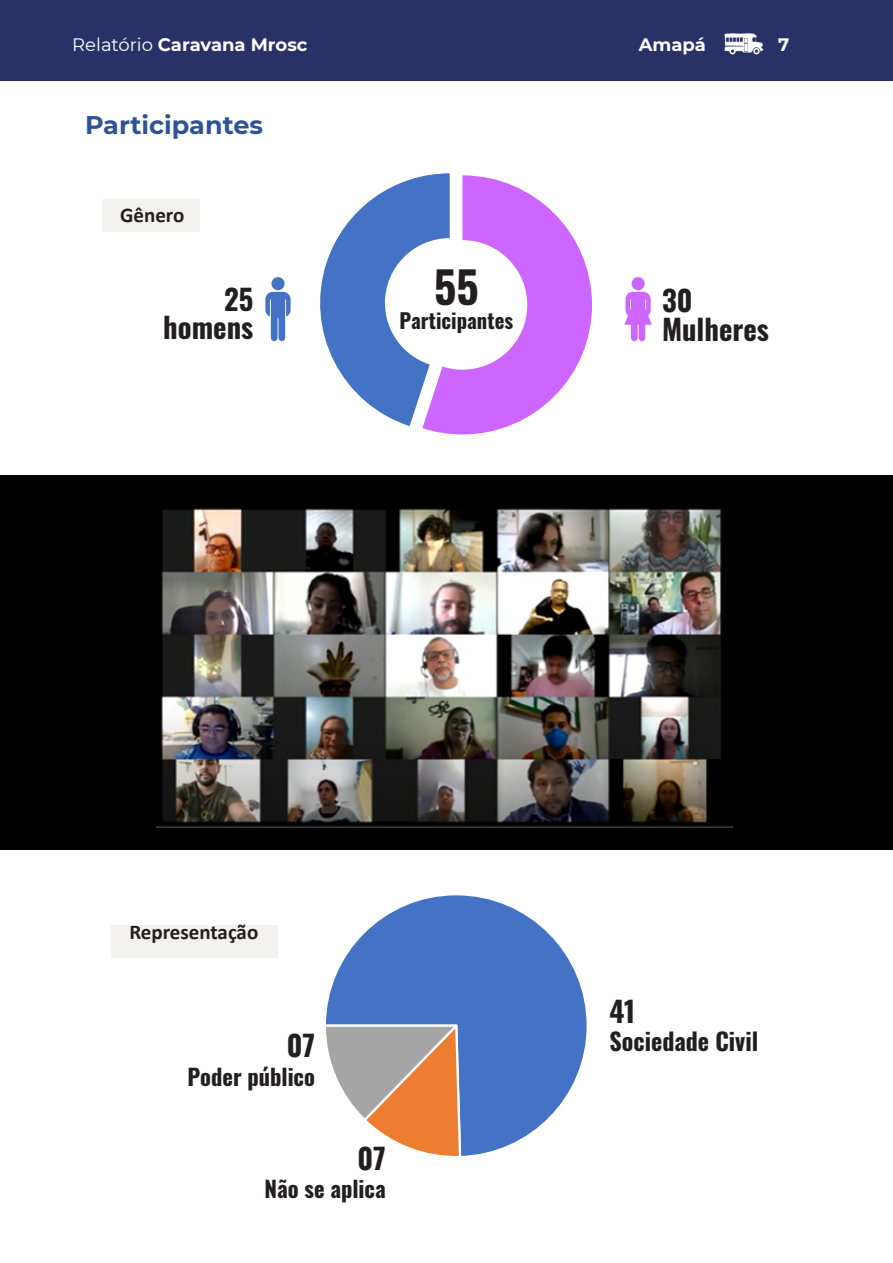
<style>
.page{position:relative;width:893px;height:1263px;background:#fff}
.page>*{position:absolute;margin:0;border:0;box-sizing:border-box;transform-origin:0 0}
.titulo{font:700 43.8px "Oswald";color:#231f20}
.titulo-2{font:700 28.65px "Oswald";color:#231f20}
.Heading_2{font:700 25.5px "Montserrat";color:#2f5496}
.titulo-3{font:700 24px "Oswald";color:#231f20}
.titulo-4{font:700 22.5px "Oswald";color:#231f20}
.t1{font:700 21px "Calibri";color:#231f20}
.titulo-5{font:700 20.7px "Oswald";color:#231f20}
.t2{font:700 18px "Montserrat";color:#fff}
.s1{font-weight:400}
</style>
<div class="page">
<div style="left:0;top:0;width:893px;height:81px;background:#283267"></div>
<img style="left:724px;top:33px;width:40px;height:22px">
<div style="left:0;top:475px;width:893px;height:374px;background:#000"></div>
<img style="left:156px;top:508px;width:576px;height:320px">
<svg style="left:326px;top:895px;width:261px;height:261px"></svg>
<div style="left:111px;top:925px;width:167px;height:33px;background:#f3f2ee"></div>
<svg style="left:320px;top:173px;width:272px;height:261px"></svg>
<svg style="left:265px;top:292px;width:26px;height:49px"></svg>
<div style="left:271px;top:277px;width:14px;height:13px;background:#4473c5;border-radius:50%"></div>
<div style="left:632px;top:277px;width:13px;height:13px;background:#c6f;border-radius:50%"></div>
<svg style="left:624px;top:292px;width:28px;height:49px"></svg>
<div style="left:102px;top:199px;width:98px;height:33px;background:#f3f2ee"></div>
<p class="t2" style="left:72px;top:32px;width:237px"><span class="s1">Relatório</span> Caravana Mrosc</p>
<p class="t2" style="left:639px;top:32px;width:69px">Amapá</p>
<p class="t2" style="left:778px;top:32px;width:13px">7</p>
<p class="Heading_2" style="left:85px;top:107px;width:179px">Participantes</p>
<p class="t1" style="left:120px;top:200px;width:66px">Gênero</p>
<p class="titulo-2" style="left:224px;top:273px;width:31px">25</p>
<p class="titulo-2" style="left:163px;top:302px;width:92px">homens</p>
<p class="titulo" style="left:434px;top:248px;width:46px">55</p>
<p class="titulo-5" style="left:400px;top:302px;width:115px">Participantes</p>
<p class="titulo-2" style="left:662px;top:275px;width:32px">30</p>
<p class="titulo-2" style="left:662px;top:304px;width:109px">Mulheres</p>
<p class="t1" style="left:129px;top:917px;width:130px">Representação</p>
<p class="titulo-2" style="left:287px;top:1020px;width:30px">07</p>
<p class="titulo-4" style="left:187px;top:1056px;width:129px">Poder público</p>
<p class="titulo-2" style="left:358px;top:1132px;width:30px">07</p>
<p class="titulo-4" style="left:265px;top:1169px;width:123px">Não se aplica</p>
<p class="titulo-2" style="left:610px;top:985px;width:27px">41</p>
<p class="titulo-3" style="left:610px;top:1020px;width:150px">Sociedade Civil</p>
</div>
